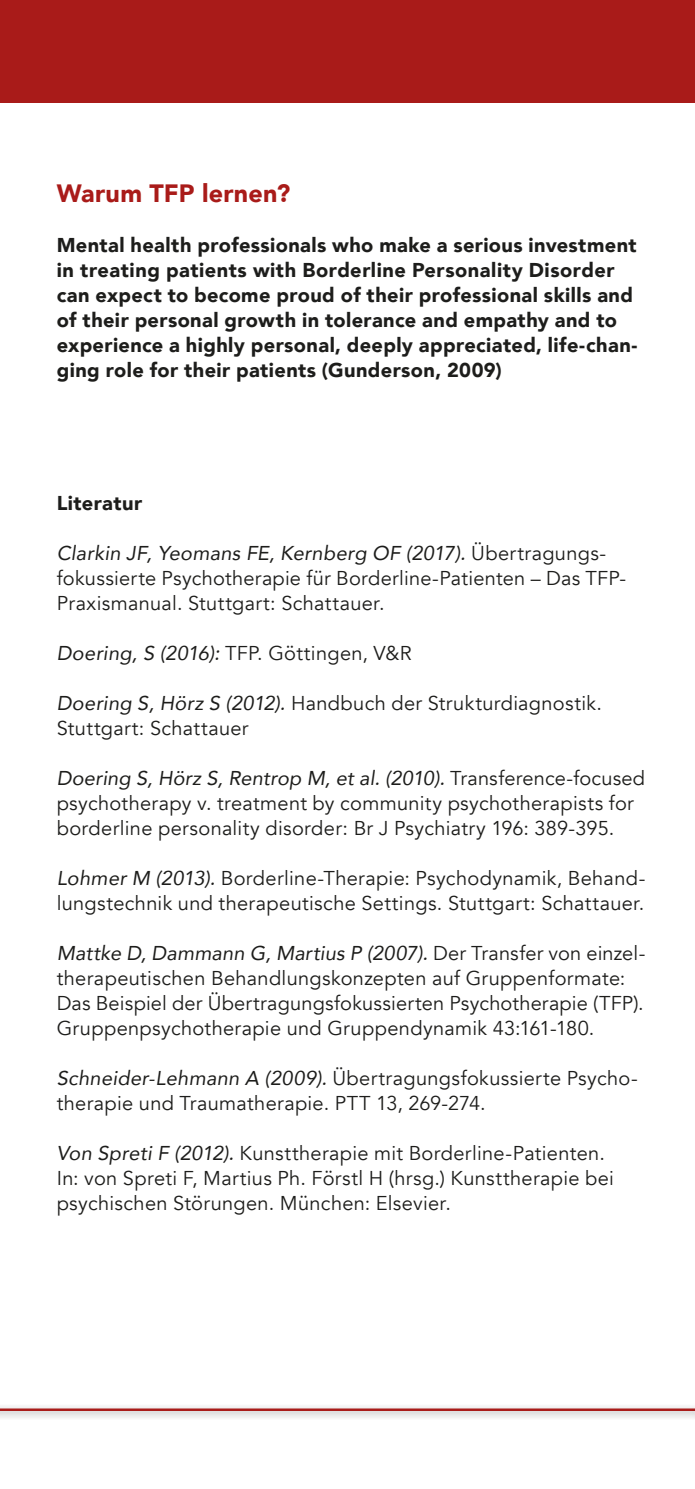
<style>
.page{position:relative;width:695px;height:1489px;background:#fff}
.page>*{position:absolute;margin:0;border:0;box-sizing:border-box;transform-origin:0 0}
.t1{font:900 25px "Avenir";letter-spacing:.01em;color:#a91b19}
.t2{font:20px/25px "Avenir";letter-spacing:.015em;color:#1d1d1b}
.t3{font:900 20px/25px "Avenir";letter-spacing:.02em;color:#1d1d1b}
.s1{font-style:italic}
</style>
<div class="page">
<div style="left:0;top:1402px;width:694px;height:18px;background:#1d1d1b;opacity:.5"></div>
<hr style="left:0;top:1408px;width:694px;height:2px;background:#a91b19">
<hr style="left:690px;top:1402px;width:4px;height:18px;background:#1d1d1b;opacity:.5">
<div style="left:0;top:0;width:694px;height:103px;background:#a91b19"></div>
<p class="t1" style="left:57px;top:172px;width:235px">Warum TFP lernen?</p>
<p class="t3" style="left:57px;top:232px;width:582px">Mental health professionals who make a serious investment in treating patients with Borderline Personality Disorder can expect to become proud of their professional skills and of their personal growth in tolerance and empathy and to experience a highly personal, deeply appreciated, life-chan&shy;ging role for their patients (Gunderson, 2009)</p>
<p class="t3" style="left:57px;top:490px;width:87px">Literatur</p>
<p class="t2" style="left:57px;top:541px;width:571px"><span class="s1">Clarkin JF, Yeomans FE, Kernberg OF (2017).</span> Übertragungs&shy;fokussierte Psychotherapie für Borderline-Patienten – Das TFP-<br>Praxismanual. Stuttgart: Schattauer.</p>
<p class="t2" style="left:57px;top:641px;width:356px"><span class="s1">Doering, S (2016):</span> TFP. Göttingen, V&amp;R</p>
<p class="t2" style="left:57px;top:691px;width:546px"><span class="s1">Doering S, Hörz S (2012).</span> Handbuch der Strukturdiagnostik.<br>Stuttgart: Schattauer</p>
<p class="t2" style="left:57px;top:766px;width:590px"><span class="s1">Doering S, Hörz S, Rentrop M, et al. (2010).</span> Transference-focused psychotherapy v. treatment by community psychotherapists for borderline personality disorder: Br J Psychiatry 196: 389-395.</p>
<p class="t2" style="left:57px;top:866px;width:590px"><span class="s1">Lohmer M (2013).</span> Borderline-Therapie: Psychodynamik, Behand&shy;lungstechnik und therapeutische Settings. Stuttgart: Schattauer.</p>
<p class="t2" style="left:57px;top:941px;width:588px"><span class="s1">Mattke D, Dammann G, Martius P (2007).</span> Der Transfer von einzel&shy;therapeutischen Behandlungskonzepten auf Gruppenformate:<br>Das Beispiel der Übertragungsfokussierten Psychotherapie (TFP).<br>Gruppenpsychotherapie und Gruppendynamik 43:161-180.</p>
<p class="t2" style="left:57px;top:1066px;width:582px"><span class="s1">Schneider-Lehmann A (2009).</span> Übertragungsfokussierte Psycho&shy;therapie und Traumatherapie. PTT 13, 269-274.</p>
<p class="t2" style="left:57px;top:1141px;width:558px"><span class="s1">Von Spreti F (2012).</span> Kunsttherapie mit Borderline-Patienten.<br>In: von Spreti F, Martius Ph. Förstl H (hrsg.) Kunsttherapie bei psychischen Störungen. München: Elsevier.</p>
</div>
